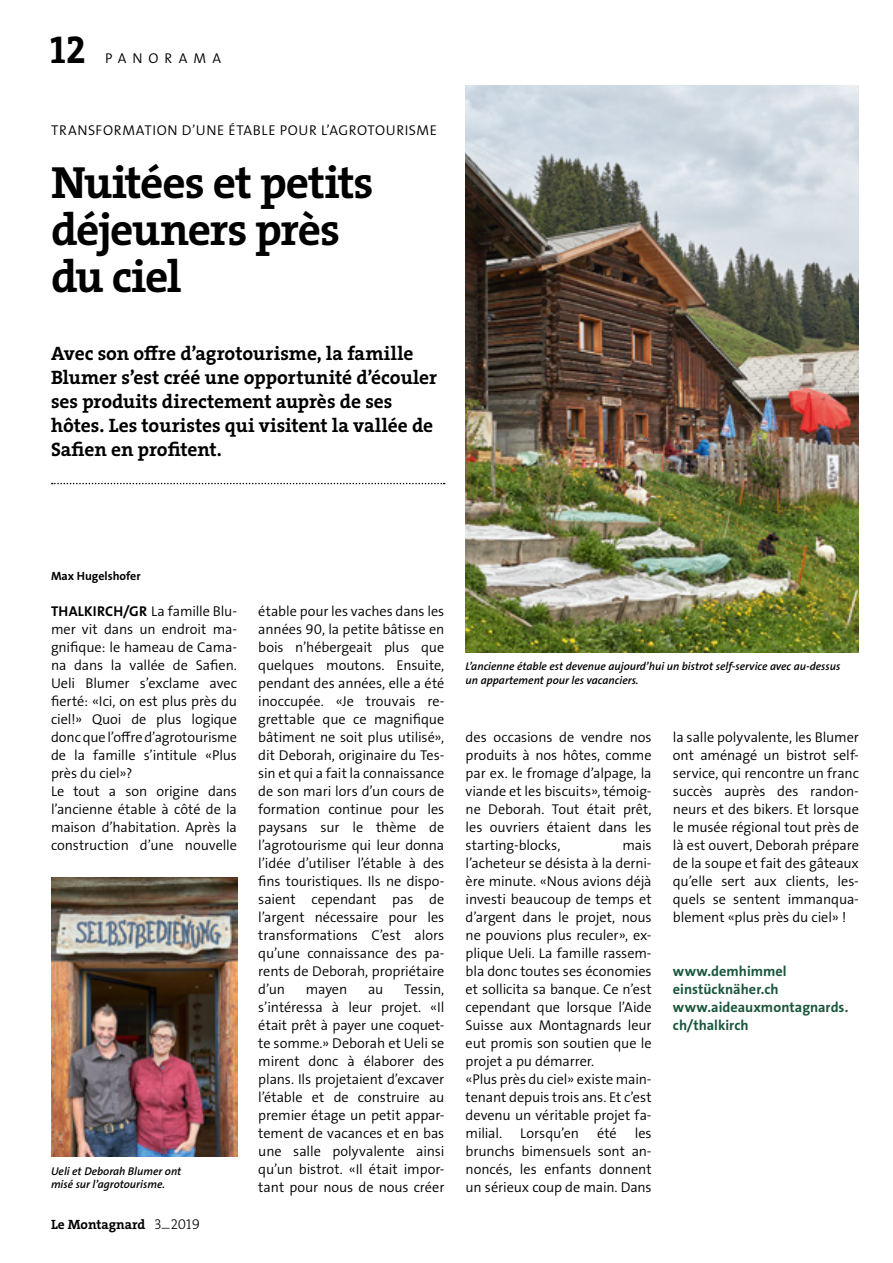
<style>
.page{position:relative;width:893px;height:1263px;background:#fff}
.page>*{position:absolute;margin:0;border:0;box-sizing:border-box;transform-origin:0 0}
.t1{font:45.45px/47.4px "The Serif LP7 Bld";letter-spacing:-.025em;color:#000}
.t2{font:39px "The Serif LP7 Bld";color:#000}
.t3{font:19.5px/24px "The Serif LP7 Bld";letter-spacing:-.005em;color:#000}
.t4{font:14.25px/18px "The Sans LP4 Se Lig";letter-spacing:-.005em;color:#000;text-align:justify}
.t5{font:14.25px/18px "The Sans LP7 Bld";letter-spacing:.005em;color:#19573d}
.t6{font:14.25px "The Sans LP4 Se Lig";letter-spacing:.04em;color:#000}
.t7{font:14.25px "The Sans LP4 Se Lig";letter-spacing:.42em;color:#000}
.t8{font:13.5px "The Serif LP7 Bld";color:#000}
.t9{font:12px "The Sans LP7 Bld";color:#000}
.t10{font:11.25px/13.5px "The Sans LP6 Se Bld IT";color:#000}
.s1{font-family:"The Sans LP7 Bld"}
.s2{font-family:"The Serif LP3 Lig";font-size:14.25px}
</style>
<div class="page">
<img style="left:51px;top:877px;width:186px;height:279px">
<img style="left:466px;top:85px;width:393px;height:567px">
<svg style="left:52px;top:483px;width:393px;height:1px"></svg>
<h2 class="t2" style="left:50px;top:24px;width:37px">12</h2>
<p class="t7" style="left:105px;top:49px;width:118px">PANORAMA</p>
<p class="t6" style="left:51px;top:121px;width:387px">TRANSFORMATION D’UNE ÉTABLE POUR L’AGROTOURISME</p>
<h1 class="t1" style="left:51px;top:158px;width:324px">Nuitées et petits déjeuners près du ciel</h1>
<h3 class="t3" style="left:51px;top:341px;width:388px">Avec son offre d’agrotourisme, la famille Blumer s’est créé une opportunité d’écouler ses produits directement auprès de ses hôtes. Les touristes qui visitent la vallée de Safien en profitent.</h3>
<p class="t9" style="left:51px;top:569px;width:91px">Max Hugelshofer</p>
<p class="t4" style="left:51px;top:603px;width:188px;text-align:left"><span class="s1">THALKIRCH/GR</span> La famille Blu&shy;mer vit dans un endroit ma&shy;gnifique: le hameau de Cama&shy;na dans la vallée de Safien.<br>Ueli Blumer s’exclame avec fierté: «Ici, on est plus près du ciel!» Quoi de plus logique donc que l’offre d’agrotourisme de la famille s’intitule «Plus près du ciel»?<br>Le tout a son origine dans l’ancienne étable à côté de la maison d’habitation. Après la construction d’une nouvelle</p>
<p class="t10" style="left:51px;top:1164px;width:132px">Ueli et Deborah Blumer ont misé sur l’agrotourisme.</p>
<p class="t8" style="left:51px;top:1215px;width:150px">Le Montagnard <span class="s2">3</span><sup>_</sup><span class="s2">2019</span></p>
<p class="t4" style="left:258px;top:603px;width:188px">étable pour les vaches dans les années 90, la petite bâtisse en bois n’hébergeait plus que quelques moutons. Ensuite, pendant des années, elle a été inoccupée. «Je trouvais re&shy;grettable que ce magnifique bâtiment ne soit plus utilisé», dit Deborah, originaire du Tes&shy;sin et qui a fait la connaissance de son mari lors d’un cours de formation continue pour les paysans sur le thème de l’agrotourisme qui leur donna l’idée d’utiliser l’étable à des fins touristiques. Ils ne dispo&shy;saient cependant pas de l’argent nécessaire pour les transformations C’est alors qu’une connaissance des pa&shy;rents de Deborah, propriétaire d’un</p>
<p class="t4" style="left:258px;top:981px;width:188px;text-indent:146px">Tessin, s’intéressa à leur projet. «Il était prêt à payer une coquet&shy;te somme.» Deborah et Ueli se mirent donc à élaborer des plans. Ils projetaient d’excaver l’étable et de construire au premier étage un petit appar&shy;tement de vacances et en bas une salle polyvalente ainsi qu’un bistrot. «Il était impor&shy;tant pour nous de nous créer</p>
<p class="t4" style="left:306px;top:981px;width:43px">mayen</p>
<p class="t4" style="left:368px;top:981px;width:17px">au</p>
<p class="t10" style="left:466px;top:660px;width:376px">L’ancienne étable est devenue aujourd’hui un bistrot self-service avec au-dessus un appartement pour les vacanciers.</p>
<p class="t4" style="left:466px;top:729px;width:188px">des occasions de vendre nos produits à nos hôtes, comme par ex. le fromage d’alpage, la viande et les biscuits», témoig&shy;ne Deborah. Tout était prêt, les ouvriers étaient dans les starting-blocks,</p>
<p class="t4" style="left:466px;top:837px;width:188px;text-align:left;text-indent:157px">mais l’acheteur se désista à la derni&shy;ère minute. «Nous avions déjà investi beaucoup de temps et d’argent dans le projet, nous ne pouvions plus reculer», ex&shy;plique Ueli. La famille rassem&shy;bla donc toutes ses économies et sollicita sa banque. Ce n’est cependant que lorsque l’Aide<br>Suisse aux Montagnards leur eut promis son soutien que le projet a pu démarrer.<br>«Plus près du ciel» existe main&shy;tenant depuis trois ans. Et c’est devenu un véritable projet fa&shy;milial.</p>
<p class="t4" style="left:520px;top:1125px;width:60px">Lorsqu’en</p>
<p class="t4" style="left:597px;top:1125px;width:21px">été</p>
<p class="t4" style="left:466px;top:1125px;width:188px;text-indent:169px">les brunchs bimensuels sont an&shy;noncés, les enfants donnent un sérieux coup de main. Dans</p>
<p class="t4" style="left:673px;top:729px;width:188px">la salle polyvalente, les Blumer ont aménagé un bistrot self&shy;service, qui rencontre un franc succès auprès des randon&shy;neurs et des bikers. Et lorsque le musée régional tout près de là est ouvert, Deborah prépare de la soupe et fait des gâteaux qu’elle sert aux clients, les&shy;quels se sentent immanqua&shy;blement «plus près du ciel» !</p>
<p class="t5" style="left:673px;top:963px;width:177px">www.demhimmel einstücknäher.ch www.aideauxmontagnards. ch/thalkirch</p>
</div>
